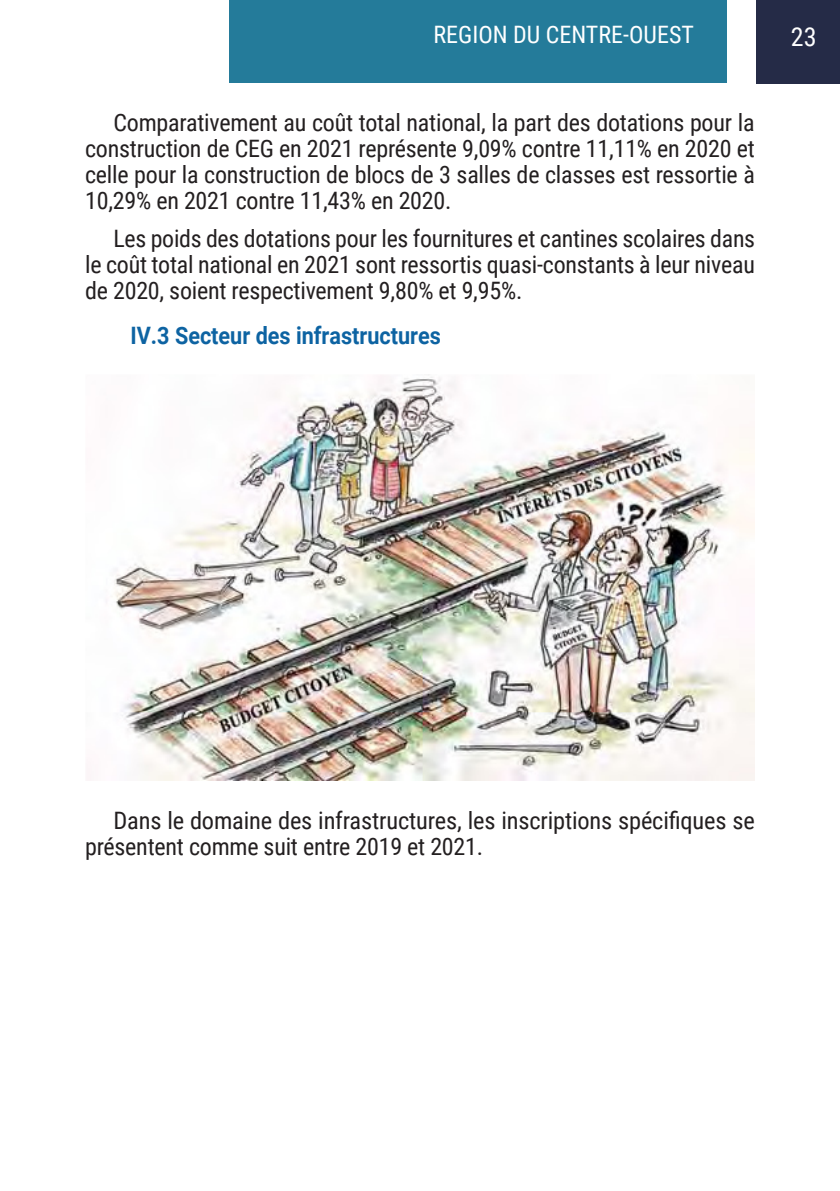
<style>
.page{position:relative;width:840px;height:1191px;background:#fff}
.page>*{position:absolute;margin:0;border:0;box-sizing:border-box;transform-origin:0 0}
.t1{font:26px "Roboto Condensed";color:#fff}
.Body{font:24px/26px "Roboto Condensed";letter-spacing:-.01em;color:#231f20;text-align:justify}
.TITRE_2{font:700 24px "Roboto";color:#0d63a2;scale:.9 1}
.t2{font:24px "Roboto Condensed";color:#fff}
</style>
<div class="page">
<div style="left:756px;top:0;width:83px;height:83px;background:#252b47"></div>
<div style="left:229px;top:0;width:497px;height:83px;background:#247b9a"></div>
<img style="left:106px;top:374px;width:648px;height:406px">
<p class="t2" style="left:433px;top:17px;width:262px">REGION DU CENTRE-OUEST</p>
<p class="t1" style="left:790px;top:18px;width:27px">23</p>
<p class="Body" style="left:85px;top:109px;width:671px;text-indent:28px">Comparativement au coût total national, la part des dotations pour la construction de CEG en 2021 représente 9,09% contre 11,11% en 2020 et celle pour la construction de blocs de 3 salles de classes est ressortie à 10,29% en 2021 contre 11,43% en 2020.</p>
<p class="Body" style="left:85px;top:224px;width:671px;text-indent:28px">Les poids des dotations pour les fournitures et cantines scolaires dans le coût total national en 2021 sont ressortis quasi-constants à leur niveau de 2020, soient respectivement 9,80% et 9,95%.</p>
<p class="TITRE_2" style="left:130px;top:318px;width:346px">IV.3 Secteur des infrastructures</p>
<p class="Body" style="left:85px;top:806px;width:670px;text-indent:28px">Dans le domaine des infrastructures, les inscriptions spécifiques se présentent comme suit entre 2019 et 2021.</p>
</div>
